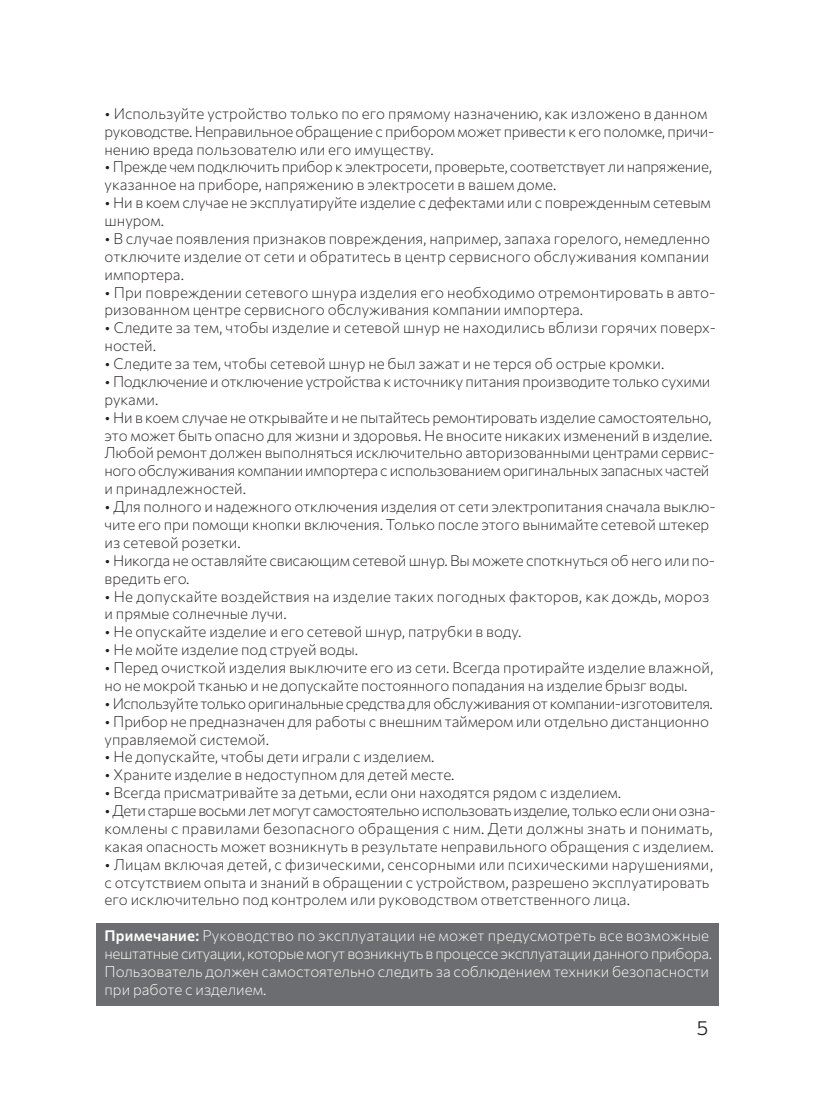
<style>
.page{position:relative;width:815px;height:1120px;background:#fff}
.page>*{position:absolute;margin:0;border:0;box-sizing:border-box;transform-origin:0 0}
.t1{font:300 20px "Commissioner";color:#231f20}
.t2{font:200 15px/18px "Commissioner";color:#231f20}
.t3{font:200 15px "Commissioner";letter-spacing:-.02em;color:#231f20}
.t4{font:200 15px/17.8px "Commissioner";color:#fff}
.t5{font:200 15px "Commissioner";letter-spacing:-.03em;color:#231f20}
.t6{font:200 15px "Commissioner";letter-spacing:-.035em;color:#231f20}
.t7{font:200 15px "Commissioner";letter-spacing:-.025em;color:#fff}
.t8{font:200 15px "Commissioner";letter-spacing:-.025em;color:#231f20}
.s1{font-weight:600}
</style>
<div class="page">
<div style="left:96px;top:923px;width:623px;height:83px;background:#6c6d70"></div>
<p class="t2" style="left:105px;top:103px;width:604px">• Используйте устройство только по его прямому назначению, как изложено в данном</p>
<p class="t3" style="left:105px;top:119px;width:611px">руководстве. Неправильное обращение с прибором может привести к его поломке, причи-</p>
<p class="t2" style="left:105px;top:139px;width:331px">нению вреда пользователю или его имуществу.</p>
<p class="t3" style="left:105px;top:155px;width:609px">• Прежде чем подключить прибор к электросети, проверьте, соответствует ли напряжение,</p>
<p class="t2" style="left:105px;top:175px;width:453px">указанное на приборе, напряжению в электросети в вашем доме.</p>
<p class="t2" style="left:105px;top:193px;width:608px">• Ни в коем случае не эксплуатируйте изделие с дефектами или с поврежденным сетевым</p>
<p class="t2" style="left:105px;top:211px;width:61px">шнуром.</p>
<p class="t2" style="left:105px;top:228px;width:607px">• В случае появления признаков повреждения, например, запаха горелого, немедленно</p>
<p class="t2" style="left:105px;top:246px;width:606px">отключите изделие от сети и обратитесь в центр сервисного обслуживания компании</p>
<p class="t2" style="left:105px;top:264px;width:81px">импортера.</p>
<p class="t2" style="left:105px;top:282px;width:613px">• При повреждении сетевого шнура изделия его необходимо отремонтировать в авто-</p>
<p class="t2" style="left:105px;top:300px;width:480px">ризованном центре сервисного обслуживания компании импортера.</p>
<p class="t2" style="left:105px;top:318px;width:613px">• Следите за тем, чтобы изделие и сетевой шнур не находились вблизи горячих поверх&shy;ностей.</p>
<p class="t2" style="left:105px;top:354px;width:561px">• Следите за тем, чтобы сетевой шнур не был зажат и не терся об острые кромки.</p>
<p class="t3" style="left:105px;top:370px;width:607px">• Подключение и отключение устройства к источнику питания производите только сухими</p>
<p class="t2" style="left:105px;top:389px;width:55px">руками.</p>
<p class="t2" style="left:105px;top:407px;width:609px">• Ни в коем случае не открывайте и не пытайтесь ремонтировать изделие самостоятельно,</p>
<p class="t2" style="left:105px;top:425px;width:610px">это может быть опасно для жизни и здоровья. Не вносите никаких изменений в изделие.</p>
<p class="t2" style="left:105px;top:443px;width:612px">Любой ремонт должен выполняться исключительно авторизованными центрами сервис-</p>
<p class="t8" style="left:105px;top:459px;width:606px">ного обслуживания компании импортера с использованием оригинальных запасных частей</p>
<p class="t2" style="left:105px;top:479px;width:143px">и принадлежностей.</p>
<p class="t2" style="left:105px;top:497px;width:613px">• Для полного и надежного отключения изделия от сети электропитания сначала выклю-</p>
<p class="t2" style="left:105px;top:514px;width:606px">чите его при помощи кнопки включения. Только после этого вынимайте сетевой штекер</p>
<p class="t2" style="left:105px;top:532px;width:138px">из сетевой розетки.</p>
<p class="t2" style="left:105px;top:550px;width:612px">• Никогда не оставляйте свисающим сетевой шнур. Вы можете споткнуться об него или по-</p>
<p class="t2" style="left:105px;top:568px;width:87px">вредить его.</p>
<p class="t2" style="left:105px;top:586px;width:606px">• Не допускайте воздействия на изделие таких погодных факторов, как дождь, мороз</p>
<p class="t2" style="left:105px;top:604px;width:184px">и прямые солнечные лучи.</p>
<p class="t2" style="left:105px;top:622px;width:419px">• Не опускайте изделие и его сетевой шнур, патрубки в воду.</p>
<p class="t2" style="left:105px;top:640px;width:255px">• Не мойте изделие под струей воды.</p>
<p class="t2" style="left:105px;top:657px;width:610px">• Перед очисткой изделия выключите его из сети. Всегда протирайте изделие влажной,</p>
<p class="t2" style="left:105px;top:675px;width:585px">но не мокрой тканью и не допускайте постоянного попадания на изделие брызг воды.</p>
<p class="t5" style="left:105px;top:691px;width:610px">• Используйте только оригинальные средства для обслуживания от компании-изготовителя.</p>
<p class="t2" style="left:105px;top:711px;width:606px">• Прибор не предназначен для работы с внешним таймером или отдельно дистанционно</p>
<p class="t2" style="left:105px;top:729px;width:166px">управляемой системой.</p>
<p class="t2" style="left:105px;top:747px;width:332px">• Не допускайте, чтобы дети играли с изделием.</p>
<p class="t2" style="left:105px;top:765px;width:352px">• Храните изделие в недоступном для детей месте.</p>
<p class="t2" style="left:105px;top:783px;width:518px">• Всегда присматривайте за детьми, если они находятся рядом с изделием.</p>
<p class="t6" style="left:105px;top:799px;width:613px">• Дети старше восьми лет могут самостоятельно использовать изделие, только если они озна-</p>
<p class="t2" style="left:105px;top:818px;width:610px">комлены с правилами безопасного обращения с ним. Дети должны знать и понимать,</p>
<p class="t2" style="left:105px;top:836px;width:611px">какая опасность может возникнуть в результате неправильного обращения с изделием.</p>
<p class="t2" style="left:105px;top:854px;width:610px">• Лицам включая детей, с физическими, сенсорными или психическими нарушениями,</p>
<p class="t2" style="left:105px;top:872px;width:606px">с отсутствием опыта и знаний в обращении с устройством, разрешено эксплуатировать</p>
<p class="t2" style="left:105px;top:890px;width:527px">его исключительно под контролем или руководством ответственного лица.</p>
<p class="t4" style="left:105px;top:926px;width:606px"><span class="s1">Примечание:</span> Руководство по эксплуатации не может предусмотреть все возможные</p>
<p class="t7" style="left:105px;top:942px;width:609px">нештатные ситуации, которые могут возникнуть в процессе эксплуатации данного прибора.</p>
<p class="t4" style="left:105px;top:961px;width:606px">Пользователь должен самостоятельно следить за соблюдением техники безопасности при работе с изделием.</p>
<h1 class="t1" style="left:697px;top:1012px;width:13px">5</h1>
</div>
